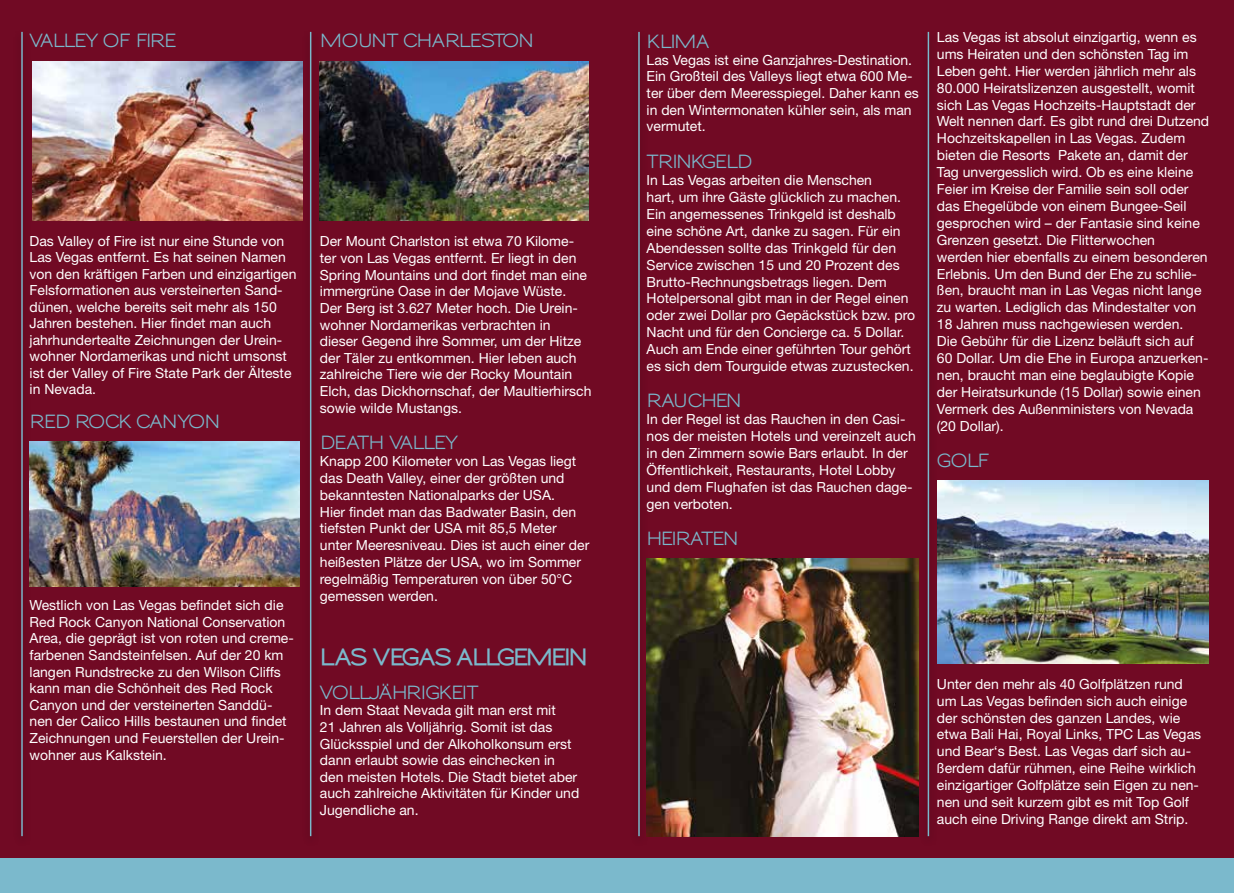
<style>
.page{position:relative;width:1234px;height:893px;background:#fff}
.page>*{position:absolute;margin:0;border:0;box-sizing:border-box;transform-origin:0 0}
.t1{font:800 21.45px "Sansumi";letter-spacing:-.09em;color:#7bb9cc}
.t2{font:700 17.7px "Sansumi";letter-spacing:-.065em;color:#7bb9cc}
.t3{font:700 17.7px "Sansumi";letter-spacing:-.045em;color:#7bb9cc}
.t4{font:700 17.7px "Sansumi";letter-spacing:-.035em;color:#7bb9cc}
.t5{font:700 17.7px "Sansumi";letter-spacing:-.085em;color:#7bb9cc}
.t6{font:700 17.7px "Sansumi";letter-spacing:-.09em;color:#7bb9cc}
.t7{font:700 17.7px "Sansumi";letter-spacing:-.11em;color:#7bb9cc}
.t8{font:13.95px/17px "Helvetica Neue LT Std";color:#fff}
</style>
<div class="page">
<div style="left:0;top:0;width:1233px;height:893px;background:#710a24"></div>
<div style="left:0;top:859px;width:1233px;height:34px;background:#7bb9cc"></div>
<div style="left:630px;top:29px;width:18px;height:819px;background:#6d0922"></div>
<hr style="left:638px;top:32px;width:1px;height:804px;background:#7bb9cc">
<div style="left:919px;top:29px;width:18px;height:819px;background:#000;opacity:.45"></div>
<hr style="left:927px;top:32px;width:1px;height:804px;background:#7bb9cc">
<img style="left:646px;top:558px;width:272px;height:278px">
<img style="left:937px;top:480px;width:271px;height:183px">
<div style="left:13px;top:29px;width:18px;height:819px;background:#6d0922"></div>
<hr style="left:21px;top:32px;width:2px;height:804px;background:#7bb9cc">
<div style="left:302px;top:29px;width:17px;height:819px;background:#6c0923"></div>
<hr style="left:310px;top:32px;width:1px;height:804px;background:#7bb9cc">
<img style="left:319px;top:62px;width:269px;height:158px">
<img style="left:30px;top:441px;width:269px;height:146px">
<img style="left:32px;top:62px;width:270px;height:158px">
<p class="t5" style="left:30px;top:31px;width:149px">VALLEY OF FIRE</p>
<p class="t3" style="left:320px;top:31px;width:216px">MOUNT CHARLESTON</p>
<p class="t8" style="left:30px;top:232px;width:268px;line-height:16.5px">Das Valley of Fire ist nur eine Stunde von Las Vegas entfernt. Es hat seinen Namen von den kräftigen Farben und einzigartigen Felsformationen aus versteinerten Sand&shy;dünen, welche bereits seit mehr als 150<br>Jahren bestehen. Hier findet man auch jahrhundertealte Zeichnungen der Urein&shy;wohner Nordamerikas und nicht umsonst ist der Valley of Fire State Park der Älteste in Nevada.</p>
<p class="t4" style="left:30px;top:411px;width:192px">RED ROCK CANYON</p>
<p class="t8" style="left:30px;top:597px;width:266px">Westlich von Las Vegas befindet sich die Red Rock Canyon National Conservation Area, die geprägt ist von roten und creme&shy;farbenen Sandsteinfelsen. Auf der 20 km langen Rundstrecke zu den Wilson Cliffs kann man die Schönheit des Red Rock Canyon und der versteinerten Sanddü&shy;nen der Calico Hills bestaunen und findet Zeichnungen und Feuerstellen der Urein&shy;wohner aus Kalkstein.</p>
<p class="t8" style="left:320px;top:233px;width:273px">Der Mount Charlston ist etwa 70 Kilome&shy;ter von Las Vegas entfernt. Er liegt in den Spring Mountains und dort findet man eine immergrüne Oase in der Mojave Wüste.<br>Der Berg ist 3.627 Meter hoch. Die Urein&shy;wohner Nordamerikas verbrachten in dieser Gegend ihre Sommer, um der Hitze der Täler zu entkommen. Hier leben auch zahlreiche Tiere wie der Rocky Mountain Elch, das Dickhornschaf, der Maultierhirsch sowie wilde Mustangs.</p>
<p class="t2" style="left:320px;top:433px;width:139px">DEATH VALLEY</p>
<p class="t8" style="left:320px;top:452px;width:271px">Knapp 200 Kilometer von Las Vegas liegt das Death Valley, einer der größten und bekanntesten Nationalparks der USA.<br>Hier findet man das Badwater Basin, den tiefsten Punkt der USA mit 85,5 Meter unter Meeresniveau. Dies ist auch einer der heißesten Plätze der USA, wo im Sommer regelmäßig Temperaturen von über 50°C gemessen werden.</p>
<h1 class="t1" style="left:320px;top:644px;width:269px">LAS VEGAS ALLGEMEIN</h1>
<p class="t2" style="left:320px;top:682px;width:160px">VOLLJÄHRIGKEIT</p>
<p class="t8" style="left:320px;top:702px;width:261px">In dem Staat Nevada gilt man erst mit<br>21 Jahren als Volljährig. Somit ist das Glücksspiel und der Alkoholkonsum erst dann erlaubt sowie das einchecken in den meisten Hotels. Die Stadt bietet aber auch zahlreiche Aktivitäten für Kinder und Jugendliche an.</p>
<p class="t2" style="left:646px;top:32px;width:64px">KLIMA</p>
<p class="t8" style="left:646px;top:51px;width:274px">Las Vegas ist eine Ganzjahres-Destination.<br>Ein Großteil des Valleys liegt etwa 600 Me&shy;ter über dem Meeresspiegel. Daher kann es in den Wintermonaten kühler sein, als man vermutet.</p>
<p class="t6" style="left:646px;top:152px;width:107px">TRINKGELD</p>
<p class="t8" style="left:646px;top:171px;width:270px">In Las Vegas arbeiten die Menschen<br>hart, um ihre Gäste glücklich zu machen.<br>Ein angemessenes Trinkgeld ist deshalb eine schöne Art, danke zu sagen. Für ein Abendessen sollte das Trinkgeld für den Service zwischen 15 und 20 Prozent des Brutto-Rechnungsbetrags liegen. Dem Hotelpersonal gibt man in der Regel einen oder zwei Dollar pro Gepäckstück bzw. pro Nacht und für den Concierge ca. 5 Dollar.<br>Auch am Ende einer geführten Tour gehört es sich dem Tourguide etwas zuzustecken.</p>
<p class="t2" style="left:646px;top:391px;width:97px">RAUCHEN</p>
<p class="t8" style="left:646px;top:410px;width:271px">In der Regel ist das Rauchen in den Casi&shy;nos der meisten Hotels und vereinzelt auch in den Zimmern sowie Bars erlaubt. In der Öffentlichkeit, Restaurants, Hotel Lobby und dem Flughafen ist das Rauchen dage&shy;gen verboten.</p>
<p class="t7" style="left:646px;top:528px;width:94px">HEIRATEN</p>
<p class="t8" style="left:936px;top:28px;width:274px">Las Vegas ist absolut einzigartig, wenn es ums Heiraten und den schönsten Tag im Leben geht. Hier werden jährlich mehr als 80.000 Heiratslizenzen ausgestellt, womit sich Las Vegas Hochzeits-Hauptstadt der Welt nennen darf. Es gibt rund drei Dutzend Hochzeitskapellen in Las Vegas. Zudem bieten die Resorts Pakete an, damit der Tag unvergesslich wird. Ob es eine kleine Feier im Kreise der Familie sein soll oder das Ehegelübde von einem Bungee-Seil gesprochen wird – der Fantasie sind keine Grenzen gesetzt. Die Flitterwochen<br>werden hier ebenfalls zu einem besonderen Erlebnis. Um den Bund der Ehe zu schlie&shy;ßen, braucht man in Las Vegas nicht lange zu warten. Lediglich das Mindestalter von 18 Jahren muss nachgewiesen werden.<br>Die Gebühr für die Lizenz beläuft sich auf 60 Dollar. Um die Ehe in Europa anzuerken&shy;nen, braucht man eine beglaubigte Kopie der Heiratsurkunde (15 Dollar) sowie einen Vermerk des Außenministers von Nevada (20 Dollar).</p>
<p class="t2" style="left:936px;top:450px;width:54px">GOLF</p>
<p class="t8" style="left:936px;top:675px;width:266px">Unter den mehr als 40 Golfplätzen rund um Las Vegas befinden sich auch einige der schönsten des ganzen Landes, wie etwa Bali Hai, Royal Links, TPC Las Vegas und Bear‘s Best. Las Vegas darf sich au&shy;ßerdem dafür rühmen, eine Reihe wirklich einzigartiger Golfplätze sein Eigen zu nen&shy;nen und seit kurzem gibt es mit Top Golf auch eine Driving Range direkt am Strip.</p>
</div>
